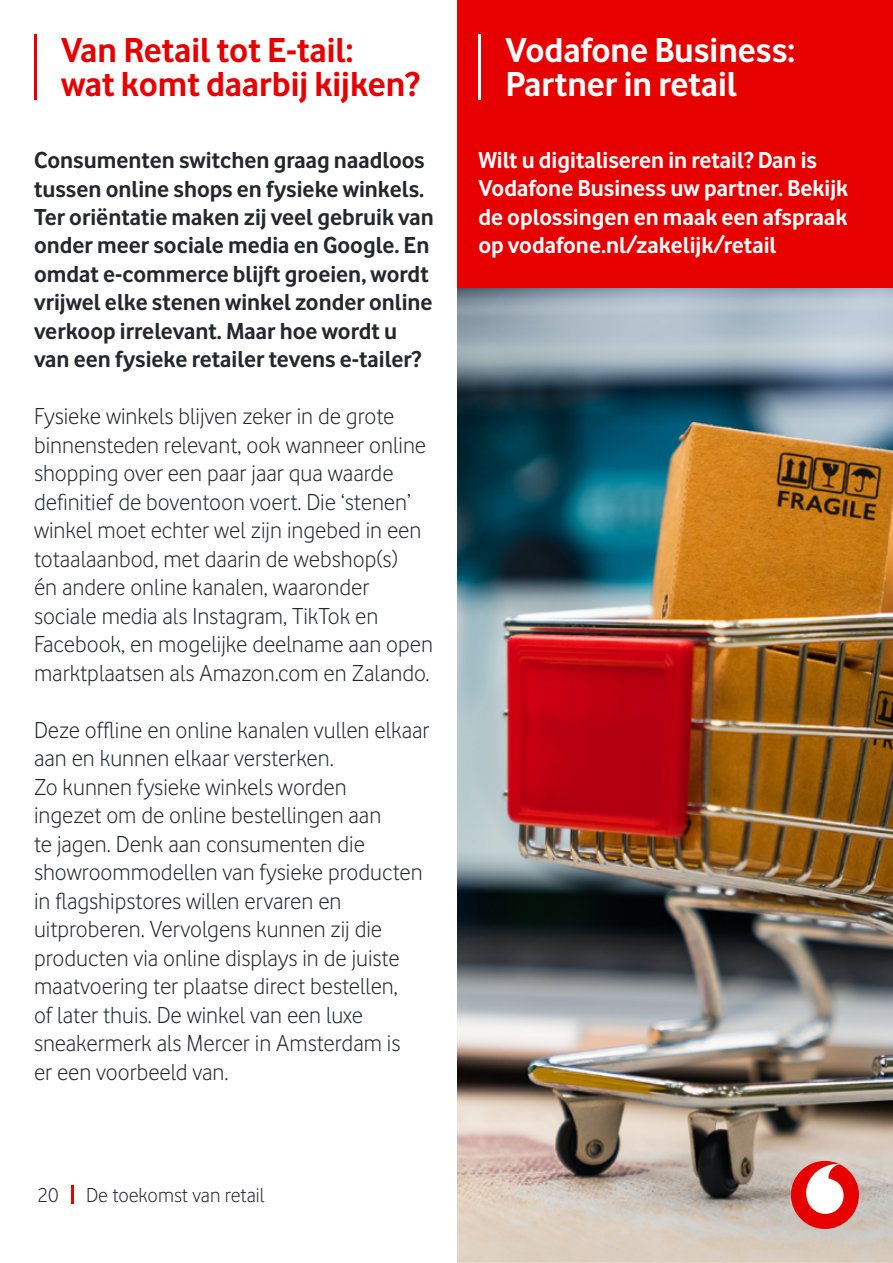
<style>
.page{position:relative;width:893px;height:1263px;background:#fff}
.page>*{position:absolute;margin:0;border:0;box-sizing:border-box;transform-origin:0 0}
.t1{font:700 36px/34.5px "Vodafone";color:#e60000}
.t2{font:700 36px/34.5px "Vodafone";color:#fff}
.t3{font:300 24px/28.5px "Vodafone";color:#25282b}
.t4{font:700 24px/28.5px "Vodafone";color:#25282b}
.t5{font:700 24px/28.5px "Vodafone";color:#fff}
.t6{font:300 21px "Vodafone";color:#25282b}
</style>
<div class="page">
<img style="left:457px;top:288px;width:436px;height:975px">
<div style="left:457px;top:0;width:436px;height:288px;background:#e60000"></div>
<hr style="left:71px;top:1186px;width:3px;height:18px;background:#e60000">
<hr style="left:34px;top:34px;width:3px;height:65px;background:#e60000">
<hr style="left:478px;top:34px;width:3px;height:65px;background:#fff">
<div style="left:791px;top:1161px;width:68px;height:68px;background:#e60000;border-radius:50%"></div>
<svg style="left:806px;top:1164px;width:38px;height:50px"></svg>
<h1 class="t1" style="left:61px;top:32px;width:360px">Van Retail tot E-tail:<br>wat komt daarbij kijken?</h1>
<h1 class="t2" style="left:506px;top:32px;width:291px">Vodafone Business:<br>Partner in retail</h1>
<p class="t4" style="left:34px;top:145px;width:401px">Consumenten switchen graag naadloos tussen online shops en fysieke winkels.<br>Ter oriëntatie maken zij veel gebruik van onder meer sociale media en Google. En omdat e-commerce blijft groeien, wordt vrijwel elke stenen winkel zonder online verkoop irrelevant. Maar hoe wordt u van een fysieke retailer tevens e-tailer?</p>
<p class="t5" style="left:478px;top:145px;width:371px">Wilt u digitaliseren in retail? Dan is Vodafone Business uw partner. Bekijk de oplossingen en maak een afspraak op vodafone.nl/zakelijk/retail</p>
<p class="t3" style="left:34px;top:402px;width:401px">Fysieke winkels blijven zeker in de grote binnensteden relevant, ook wanneer online shopping over een paar jaar qua waarde definitief de boventoon voert. Die ‘stenen’ winkel moet echter wel zijn ingebed in een totaalaanbod, met daarin de webshop(s)<br>én andere online kanalen, waaronder sociale media als Instagram, TikTok en Facebook, en mogelijke deelname aan open marktplaatsen als Amazon.com en Zalando.</p>
<p class="t3" style="left:34px;top:715px;width:397px">Deze offline en online kanalen vullen elkaar aan en kunnen elkaar versterken.<br>Zo kunnen fysieke winkels worden<br>ingezet om de online bestellingen aan<br>te jagen. Denk aan consumenten die showroommodellen van fysieke producten in flagshipstores willen ervaren en uitproberen. Vervolgens kunnen zij die producten via online displays in de juiste maatvoering ter plaatse direct bestellen,<br>of later thuis. De winkel van een luxe sneakermerk als Mercer in Amsterdam is<br>er een voorbeeld van.</p>
<p class="t6" style="left:37px;top:1182px;width:23px">20</p>
<p class="t6" style="left:86px;top:1182px;width:180px">De toekomst van retail</p>
</div>
